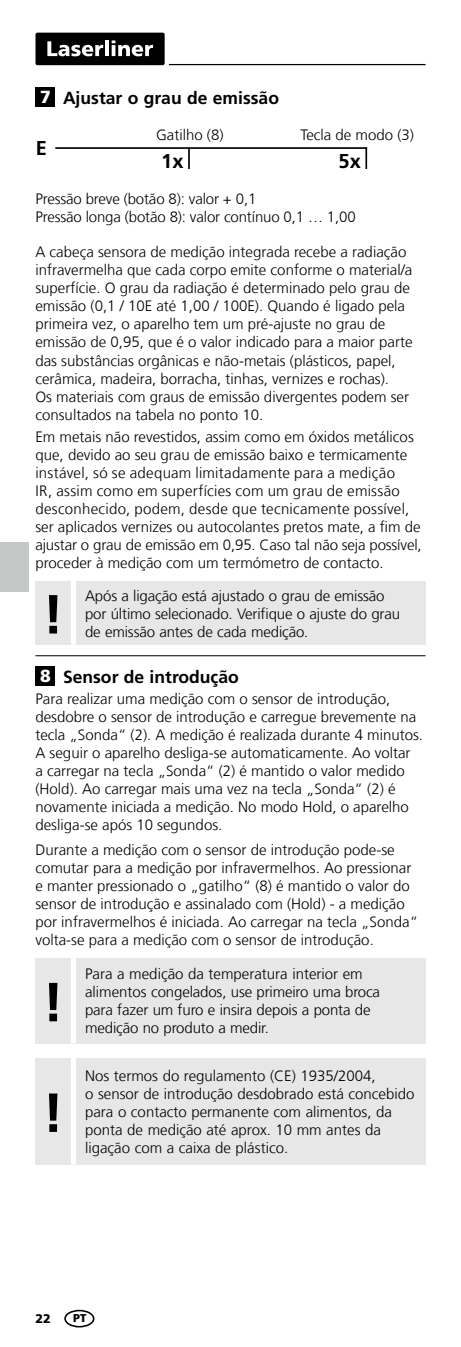
<style>
.page{position:relative;width:461px;height:1347px;background:#fff}
.page>*{position:absolute;margin:0;border:0;box-sizing:border-box;transform-origin:0 0}
.t1{font:700 55px "Frutiger LT Com";color:#000}
.t2{font:700 20px "Frutiger LT Com";color:#000}
.t3{font:700 17.5px "Frutiger LT Com";color:#000}
.t4{font:900 17.5px "Frutiger LT Com";color:#fff}
.t5{font:300 15px/18px "Frutiger LT Com";color:#000}
.t6{font:900 12.5px "Frutiger LT Com";color:#000}
.t7{font:900 11.25px "Frutiger LT Com";color:#000}
</style>
<div class="page">
<hr style="left:169px;top:64px;width:256px;height:1px;background:#000">
<div style="left:35px;top:33px;width:130px;height:32px;background:#000;border-radius:2px"></div>
<svg style="left:47px;top:41px;width:56px;height:15px"></svg>
<hr style="left:105px;top:40px;width:4px;height:16px;background:#fff">
<svg style="left:112px;top:40px;width:41px;height:16px"></svg>
<div style="left:35px;top:666px;width:20px;height:20px;background:#000"></div>
<hr style="left:35px;top:655px;width:390px;height:1px;background:#000">
<div style="left:35px;top:87px;width:20px;height:20px;background:#000"></div>
<hr style="left:55px;top:147px;width:312px;height:2px;background:#000">
<hr style="left:188px;top:148px;width:2px;height:21px;background:#000">
<hr style="left:365px;top:148px;width:2px;height:21px;background:#000">
<div style="left:35px;top:581px;width:390px;height:64px;background:#e7e7e7"></div>
<div style="left:71px;top:581px;width:5px;height:64px;background:#fff"></div>
<div style="left:35px;top:958px;width:390px;height:85px;background:#e7e7e7"></div>
<div style="left:71px;top:958px;width:5px;height:85px;background:#fff"></div>
<div style="left:35px;top:1058px;width:390px;height:106px;background:#e7e7e7"></div>
<div style="left:71px;top:1058px;width:5px;height:106px;background:#fff"></div>
<div style="left:64px;top:1309px;width:30px;height:18px;border:2px solid #000;border-radius:50%"></div>
<div style="left:0;top:542px;width:28px;height:49px;background:#c5c6c6"></div>
<p class="t4" style="left:40px;top:86px;width:12px">7</p>
<h2 class="t2" style="left:36px;top:136px;width:13px">E</h2>
<p class="t3" style="left:63px;top:87px;width:217px">Ajustar o grau de emissão</p>
<p class="t5" style="left:156px;top:126px;width:69px">Gatilho (8)</p>
<p class="t5" style="left:300px;top:126px;width:115px">Tecla de modo (3)</p>
<h2 class="t2" style="left:161px;top:149px;width:24px">1x</h2>
<h2 class="t2" style="left:338px;top:149px;width:24px">5x</h2>
<p class="t5" style="left:35px;top:190px;width:322px">Pressão breve (botão 8): valor + 0,1<br>Pressão longa (botão 8): valor contínuo 0,1 … 1,00</p>
<p class="t5" style="left:35px;top:243px;width:378px">A cabeça sensora de medição integrada recebe a radiação infravermelha que cada corpo emite conforme o material/a superfície. O grau da radiação é determinado pelo grau de emissão (0,1 / 10E até 1,00 / 100E). Quando é ligado pela primeira vez, o aparelho tem um pré-ajuste no grau de emissão de 0,95, que é o valor indicado para a maior parte das substâncias orgânicas e não-metais (plásticos, papel, cerâmica, madeira, borracha, tinhas, vernizes e rochas).<br>Os materiais com graus de emissão divergentes podem ser consultados na tabela no ponto 10.</p>
<p class="t5" style="left:35px;top:427px;width:387px">Em metais não revestidos, assim como em óxidos metálicos que, devido ao seu grau de emissão baixo e termicamente instável, só se adequam limitadamente para a medição<br>IR, assim como em superfícies com um grau de emissão desconhecido, podem, desde que tecnicamente possível, ser aplicados vernizes ou autocolantes pretos mate, a fim de ajustar o grau de emissão em 0,95. Caso tal não seja possível, proceder à medição com um termómetro de contacto.</p>
<p class="t5" style="left:85px;top:586px;width:316px">Após a ligação está ajustado o grau de emissão por último selecionado. Verifique o ajuste do grau</p>
<h1 class="t1" style="left:42px;top:582px;width:23px">!</h1>
<p class="t5" style="left:85px;top:622px;width:225px">de emissão antes de cada medição.</p>
<p class="t4" style="left:40px;top:665px;width:12px">8</p>
<p class="t3" style="left:63px;top:666px;width:177px">Sensor de introdução</p>
<p class="t5" style="left:35px;top:690px;width:389px">Para realizar uma medição com o sensor de introdução, desdobre o sensor de introdução e carregue brevemente na tecla „Sonda“ (2). A medição é realizada durante 4 minutos.<br>A seguir o aparelho desliga-se automaticamente. Ao voltar<br>a carregar na tecla „Sonda“ (2) é mantido o valor medido (Hold). Ao carregar mais uma vez na tecla „Sonda“ (2) é novamente iniciada a medição. No modo Hold, o aparelho desliga-se após 10 segundos.</p>
<p class="t5" style="left:35px;top:841px;width:384px">Durante a medição com o sensor de introdução pode-se comutar para a medição por infravermelhos. Ao pressionar e manter pressionado o „gatilho“ (8) é mantido o valor do sensor de introdução e assinalado com (Hold) - a medição por infravermelhos é iniciada. Ao carregar na tecla „Sonda“ volta-se para a medição com o sensor de introdução.</p>
<h1 class="t1" style="left:42px;top:969px;width:23px">!</h1>
<h1 class="t1" style="left:42px;top:1080px;width:23px">!</h1>
<p class="t5" style="left:85px;top:965px;width:296px">Para a medição da temperatura interior em alimentos congelados, use primeiro uma broca para fazer um furo e insira depois a ponta de medição no produto a medir.</p>
<p class="t5" style="left:85px;top:1066px;width:331px">Nos termos do regulamento (CE) 1935/2004,<br>o sensor de introdução desdobrado está concebido para o contacto permanente com alimentos, da ponta de medição até aprox. 10 mm antes da ligação com a caixa de plástico.</p>
<p class="t6" style="left:35px;top:1310px;width:17px">22</p>
<p class="t7" style="left:73px;top:1311px;width:15px">PT</p>
</div>
